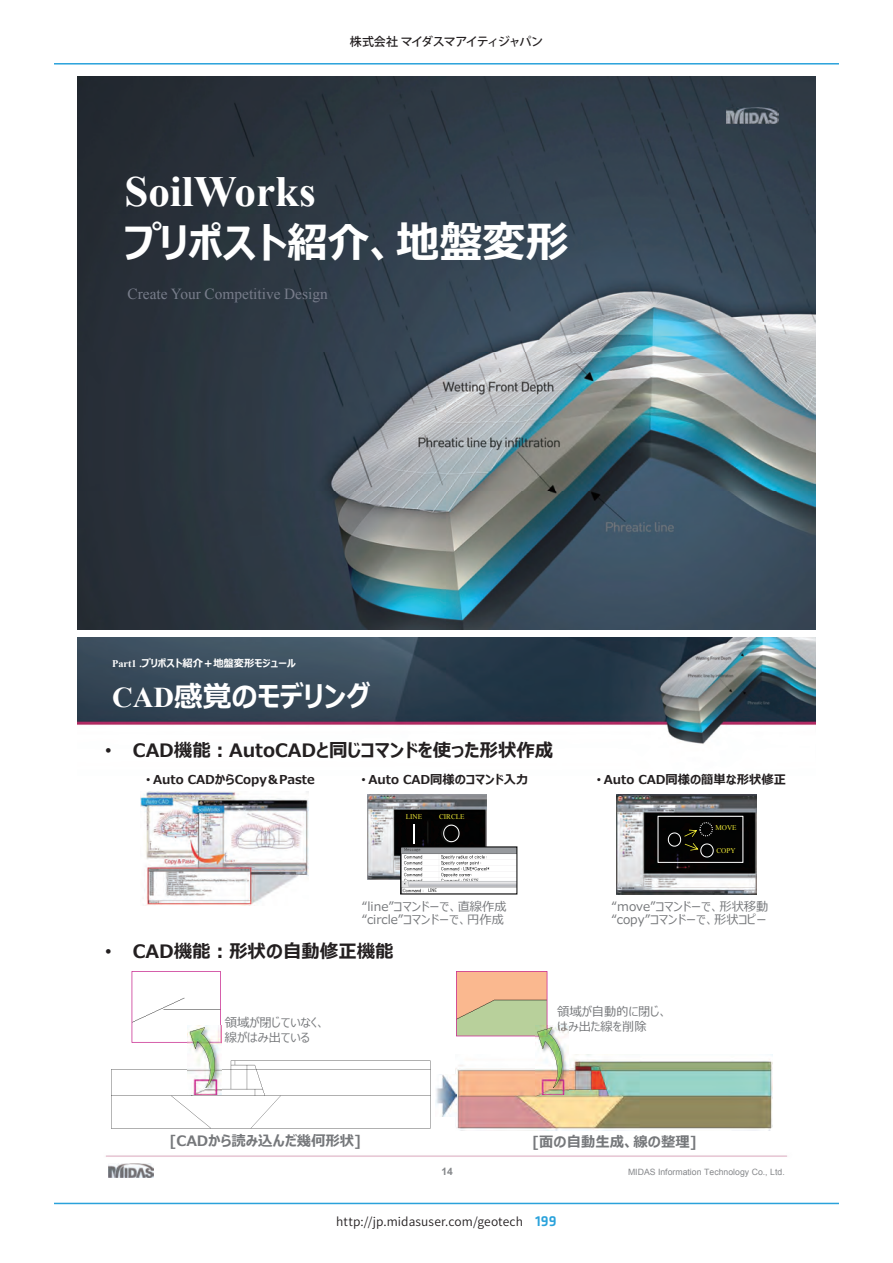
<style>
.page{position:relative;width:893px;height:1263px;background:#fff}
.page>*{position:absolute;margin:0;border:0;box-sizing:border-box;transform-origin:0 0}
.t1{font:700 43.05px "Times New Roman";color:#fff}
.t2{font:700 40.95px "Meiryo UI";color:#fff}
.t3{font:700 28.65px "Meiryo UI";color:#fff}
.t4{font:700 18.45px "Meiryo UI";color:#231f20}
.t5{font:15.3px "Times New Roman";color:#787d8b}
.t6{font:700 14.4px "Meiryo UI";color:#76787b}
.t7{font:12.3px/13.4px "Meiryo UI";color:#76787b}
.t8{font:700 12.3px "Meiryo UI";color:#231f20}
.t9{font:12px "Source Han Sans JP";letter-spacing:.01em;color:#231f20}
.t10{font:500 12px "Koz Go Pro";letter-spacing:-.085em;color:#231f20}
.t11{font:700 10.2px "Meiryo UI";color:#fff}
.t12{font:700 10.2px "Arial";color:#86888b}
.t13{font:8.7px "Arial";color:#86888b}
.t14{font:7.2px "Times New Roman";color:#f1eb36}
.s1{font-size:43.05px}
.s2{font-family:"Times New Roman"}
.s3{font-family:"Arial";font-weight:400}
.s4{font-family:"Klavika";font-weight:500;font-size:15px;color:#2aa2db}
</style>
<div class="page">
<hr style="left:54px;top:63px;width:785px;height:2px;background:#2aa2db">
<hr style="left:54px;top:1203px;width:785px;height:1px;background:#2aa2db">
<img style="left:78px;top:76px;width:737px;height:554px">
<img style="left:726px;top:108px;width:52px;height:15px">
<img style="left:78px;top:637px;width:737px;height:541px">
<div style="left:78px;top:776px;width:737px;height:138px;background:#fff"></div>
<div style="left:78px;top:914px;width:737px;height:138px;background:#fff"></div>
<img style="left:108px;top:1164px;width:45px;height:13px">
<img style="left:141px;top:791px;width:167px;height:114px">
<img style="left:368px;top:794px;width:118px;height:86px">
<svg style="left:400px;top:824px;width:117px;height:70px"></svg>
<img style="left:617px;top:794px;width:139px;height:101px">
<svg style="left:657px;top:816px;width:86px;height:47px;background:#1a1a18"></svg>
<img style="left:109px;top:1052px;width:323px;height:89px">
<svg style="left:132px;top:971px;width:89px;height:124px"></svg>
<img style="left:455px;top:1054px;width:317px;height:76px">
<img style="left:436px;top:1075px;width:21px;height:41px">
<img style="left:564px;top:1025px;width:5px;height:69px">
<svg style="left:456px;top:971px;width:108px;height:124px"></svg>
<p class="t10" style="left:350px;top:34px;width:195px">株式会社 マイダスマアイティジャパン</p>
<h1 class="t1" style="left:125px;top:162px;width:193px">SoilWorks</h1>
<h2 class="t2" style="left:125px;top:214px;width:445px">プリポスト紹介、<span class="s1">地盤変形</span></h2>
<p class="t5" style="left:128px;top:283px;width:202px">Create Your Competitive Design</p>
<p class="t11" style="left:112px;top:656px;width:185px"><span class="s2">Part1 .</span>プリポスト紹介＋地盤変形モジュール</p>
<h3 class="t3" style="left:112px;top:676px;width:260px"><span class="s2">CAD</span>感覚のモデリング</h3>
<h3 class="t4" style="left:105px;top:737px;width:450px"><span class="s3">•</span> CAD機能︓AutoCADと同じコマンドを使った形状作成</h3>
<p class="t8" style="left:146px;top:770px;width:170px"><span class="s3">•</span> Auto CADからCopy＆Paste</p>
<p class="t8" style="left:361px;top:770px;width:168px"><span class="s3">•</span> Auto CAD同様のコマンド⼊⼒</p>
<p class="t8" style="left:597px;top:770px;width:191px"><span class="s3">•</span> Auto CAD同様の簡単な形状修正</p>
<p class="t14" style="left:406px;top:811px;width:18px">LINE</p>
<p class="t14" style="left:439px;top:811px;width:27px">CIRCLE</p>
<p class="t7" style="left:362px;top:900px;width:146px">“line”コマンドーで、直線作成“circle”コマンドーで、円作成</p>
<p class="t14" style="left:715px;top:823px;width:23px">MOVE</p>
<p class="t14" style="left:716px;top:845px;width:21px">COPY</p>
<p class="t7" style="left:612px;top:900px;width:158px">“move”コマンドーで、形状移動“copy”コマンドーで、形状コピー</p>
<h3 class="t4" style="left:105px;top:938px;width:290px"><span class="s3">•</span> CAD機能︓形状の自動修正機能</h3>
<p class="t7" style="left:225px;top:1016px;width:102px;line-height:14.7px">領域が閉じていなく、線がはみ出ている</p>
<p class="t6" style="left:169px;top:1130px;width:193px">[CADから読み込んだ幾何形状]</p>
<p class="t7" style="left:557px;top:1005px;width:112px;line-height:14.7px">領域が⾃動的に閉じ、はみ出た線を削除</p>
<p class="t6" style="left:532px;top:1132px;width:166px">[⾯の自動⽣成、線の整理]</p>
<p class="t12" style="left:441px;top:1164px;width:13px">14</p>
<p class="t13" style="left:628px;top:1166px;width:158px">MIDAS Information Technology Co., Ltd.</p>
<p class="t9" style="left:336px;top:1214px;width:222px">http://jp.midasuser.com/geotech　<span class="s4">199</span></p>
</div>
